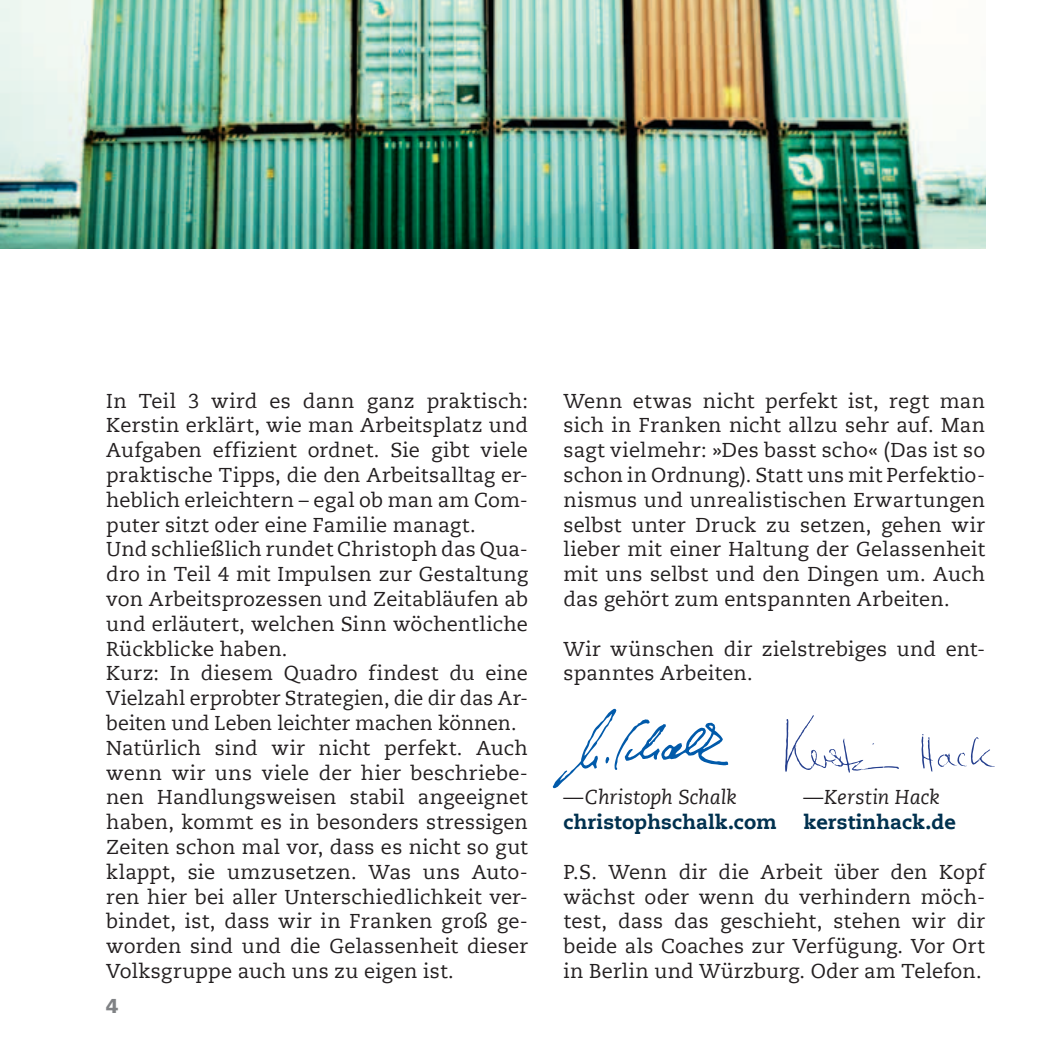
<style>
.page{position:relative;width:1049px;height:1049px;background:#fff}
.page>*{position:absolute;margin:0;border:0;box-sizing:border-box;transform-origin:0 0}
.t1{font:20px/24.8px "Caecilia LT";letter-spacing:.01em;color:#231f20}
.t2{font:800 20px "Caecilia LT";letter-spacing:.01em;color:#00314f}
.t3{font:italic 20px "Caecilia LT";letter-spacing:.005em;color:#231f20}
.t4{font:900 20px "Frutiger LT";color:#808285}
</style>
<div class="page">
<svg style="left:553px;top:708px;width:175px;height:80px"></svg>
<img style="left:0;top:0;width:985px;height:248px">
<svg style="left:785px;top:715px;width:210px;height:57px"></svg>
<p class="t1" style="left:106px;top:389px;width:423px">In Teil 3 wird es dann ganz praktisch:<br>Kerstin erklärt, wie man Arbeitsplatz und Aufgaben effizient ordnet. Sie gibt viele praktische Tipps, die den Arbeitsalltag er&shy;heblich erleichtern – egal ob man am Com&shy;puter sitzt oder eine Familie managt.<br>Und schließlich rundet Christoph das Qua&shy;dro in Teil 4 mit Impulsen zur Gestaltung von Arbeitsprozessen und Zeitabläufen ab und erläutert, welchen Sinn wöchentliche Rückblicke haben.<br>Kurz: In diesem Quadro findest du eine Vielzahl erprobter Strategien, die dir das Ar&shy;beiten und Leben leichter machen können.<br>Natürlich sind wir nicht perfekt. Auch wenn wir uns viele der hier beschriebe&shy;nen Handlungsweisen stabil angeeignet haben, kommt es in besonders stressigen Zeiten schon mal vor, dass es nicht so gut klappt, sie umzusetzen. Was uns Auto&shy;ren hier bei aller Unterschiedlichkeit ver&shy;bindet, ist, dass wir in Franken groß ge&shy;worden sind und die Gelassenheit dieser Volksgruppe auch uns zu eigen ist.</p>
<p class="t1" style="left:563px;top:389px;width:423px;text-align:justify">Wenn etwas nicht perfekt ist, regt man sich in Franken nicht allzu sehr auf. Man sagt vielmehr: »Des basst scho« (Das ist so schon in Ordnung). Statt uns mit Perfektio&shy;nismus und unrealistischen Erwartungen selbst unter Druck zu setzen, gehen wir lieber mit einer Haltung der Gelassenheit mit uns selbst und den Dingen um. Auch das gehört zum entspannten Arbeiten.</p>
<p class="t1" style="left:563px;top:637px;width:423px">Wir wünschen dir zielstrebiges und ent&shy;spanntes Arbeiten.</p>
<p class="t3" style="left:563px;top:786px;width:175px">—Christoph Schalk</p>
<p class="t3" style="left:803px;top:786px;width:138px">—Kerstin Hack</p>
<p class="t2" style="left:563px;top:810px;width:215px">christophschalk.com</p>
<p class="t2" style="left:803px;top:810px;width:154px">kerstinhack.de</p>
<p class="t1" style="left:563px;top:860px;width:423px;text-align:justify">P.S. Wenn dir die Arbeit über den Kopf wächst oder wenn du verhindern möch&shy;test, dass das geschieht, stehen wir dir beide als Coaches zur Verfügung. Vor Ort in Berlin und Würzburg. Oder am Telefon.</p>
<p class="t4" style="left:106px;top:994px;width:14px">4</p>
</div>
